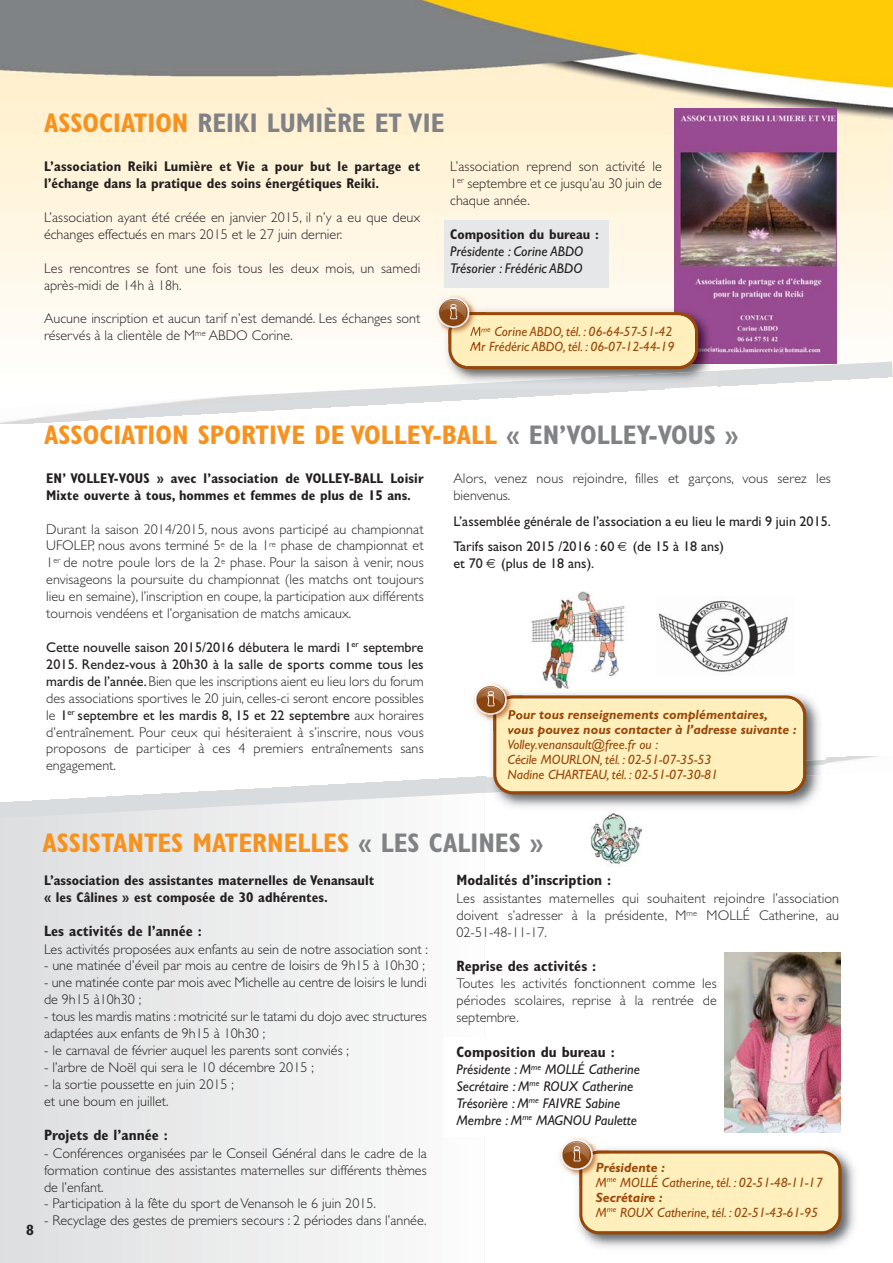
<style>
.page{position:relative;width:893px;height:1263px;background:#fff}
.page>*{position:absolute;margin:0;border:0;box-sizing:border-box;transform-origin:0 0}
.t1{font:700 condensed 27px "Gill Sans";color:#f7921e}
.t2{font:700 condensed 27px "Gill Sans";color:#808285}
.t3{font:700 condensed 15px "Gill Sans";color:#231f20}
.t4{font:300 14.1px/17px "Gill Sans";color:#231f20}
.t5{font:700 condensed 14.1px/17px "Gill Sans";color:#231f20}
.t6{font:italic 14.1px/17px "Gill Sans";color:#231f20}
.t7{font:14.1px/26px "Gill Sans";color:#231f20}
.t8{font:italic 13.5px/15px "Gill Sans";color:#994707}
.t9{font:italic 700 13.5px/15px "Gill Sans";color:#994707}
.s1{color:#f7921e}
.s2{color:#808285}
.s3{font-weight:400}
.s4{font-weight:700}
</style>
<div class="page">
<img style="left:0;top:0;width:893px;height:1133px">
<svg style="left:0;top:820px;width:484px;height:443px"></svg>
<img style="left:0;top:362px;width:893px;height:61px">
<img style="left:0;top:756px;width:893px;height:64px">
<img style="left:487px;top:793px;width:339px;height:20px">
<img style="left:806px;top:689px;width:20px;height:71px">
<img style="left:806px;top:760px;width:20px;height:33px">
<img style="left:656px;top:597px;width:139px;height:79px">
<div style="left:445px;top:1037px;width:221px;height:99px;background:#fff"></div>
<div style="left:445px;top:220px;width:164px;height:68px;background:#e6e7e8"></div>
<img style="left:674px;top:109px;width:162px;height:255px">
<img style="left:442px;top:364px;width:276px;height:7px">
<img style="left:442px;top:371px;width:276px;height:18px">
<img style="left:698px;top:305px;width:20px;height:59px">
<img style="left:531px;top:592px;width:96px;height:93px">
<img style="left:724px;top:953px;width:116px;height:179px">
<img style="left:430px;top:290px;width:56px;height:54px">
<svg style="left:437px;top:298px;width:261px;height:71px;background:#edd6ae"></svg>
<img style="left:468px;top:677px;width:55px;height:54px">
<svg style="left:474px;top:685px;width:332px;height:109px;background:#f4e2b5"></svg>
<img style="left:582px;top:1153px;width:273px;height:95px">
<svg style="left:560px;top:1140px;width:281px;height:94px;background:#f3e0b5"></svg>
<div style="left:581px;top:812px;width:70px;height:55px;background:#fff"></div>
<img style="left:589px;top:813px;width:54px;height:52px">
<svg style="left:618px;top:542px;width:9px;height:9px"></svg>
<svg style="left:486px;top:559px;width:9px;height:9px"></svg>
<h1 class="t2" style="left:44px;top:114px;width:402px"><span class="s1">ASSOCIATION</span> REIKI LUMIÈRE ET VIE</h1>
<p class="t5" style="left:44px;top:159px;width:378px">L’association Reiki Lumière et Vie a pour but le partage et l’échange dans la pratique des soins énergétiques Reiki.</p>
<p class="t4" style="left:44px;top:210px;width:378px">L’association ayant été créée en janvier 2015, il n’y a eu que deux échanges effectués en mars 2015 et le 27 juin dernier.</p>
<p class="t4" style="left:44px;top:261px;width:378px">Les rencontres se font une fois tous les deux mois, un samedi après-midi de 14h à 18h.</p>
<p class="t4" style="left:44px;top:312px;width:378px">Aucune inscription et aucun tarif n’est demandé. Les échanges sont réservés à la clientèle de M<sup>me</sup> ABDO Corine.</p>
<p class="t4" style="left:450px;top:159px;width:213px;text-align:justify">L’association reprend son activité le 1<sup>er</sup> septembre et ce jusqu’au 30 juin de chaque année.</p>
<p class="t5" style="left:450px;top:227px;width:150px">Composition du bureau :</p>
<p class="t6" style="left:450px;top:244px;width:135px">Présidente : Corine ABDO<br>Trésorier : Frédéric ABDO</p>
<p class="t8" style="left:470px;top:325px;width:206px">M<sup>me</sup> Corine ABDO, tél. : 06-64-57-51-42<br>Mr Frédéric ABDO, tél. : 06-07-12-44-19</p>
<h1 class="t1" style="left:44px;top:425px;width:696px">ASSOCIATION SPORTIVE DE VOLLEY-BALL <span class="s2">« EN’VOLLEY-VOUS »</span></h1>
<p class="t5" style="left:46px;top:471px;width:379px">EN’ VOLLEY-VOUS » avec l’association de VOLLEY-BALL Loisir<br>Mixte ouverte à tous, hommes et femmes de plus de 15 ans.</p>
<p class="t4" style="left:46px;top:522px;width:379px;text-align:justify">Durant la saison 2014/2015, nous avons participé au championnat UFOLEP, nous avons terminé 5<sup>e</sup> de la 1<sup>re</sup> phase de championnat et 1<sup>er</sup> de notre poule lors de la 2<sup>e</sup> phase. Pour la saison à venir, nous envisageons la poursuite du championnat (les matchs ont toujours lieu en semaine), l’inscription en coupe, la participation aux différents tournois vendéens et l’organisation de matchs amicaux.</p>
<p class="t4" style="left:46px;top:640px;width:379px;text-align:justify"><span class="s3">Cette nouvelle saison 2015/2016 débutera le mardi 1</span><sup>er</sup> <span class="s3">septembre 2015. Rendez-vous à 20h30 à la salle de sports comme tous les mardis de l’année.</span> Bien que les inscriptions aient eu lieu lors du forum des associations sportives le 20 juin, celles-ci seront encore possibles le <span class="s3">1</span><sup>er</sup> <span class="s3">septembre et les mardis 8, 15 et 22 septembre</span> aux horaires d’entraînement. Pour ceux qui hésiteraient à s’inscrire, nous vous proposons de participer à ces 4 premiers entraînements sans engagement.</p>
<p class="t4" style="left:453px;top:471px;width:379px">Alors, venez nous rejoindre, filles et garçons, vous serez les bienvenus.</p>
<p class="t7" style="left:453px;top:509px;width:379px">L’assemblée générale de l’association a eu lieu le mardi 9 juin 2015.<br>Tarifs saison 2015 /2016 : 60</p>
<p class="t7" style="left:633px;top:535px;width:93px">(de 15 à 18 ans)</p>
<p class="t7" style="left:453px;top:552px;width:31px">et 70</p>
<p class="t7" style="left:501px;top:552px;width:95px">(plus de 18 ans).</p>
<p class="t9" style="left:508px;top:709px;width:290px">Pour tous renseignements complémentaires, vous pouvez nous contacter à l’adresse suivante :</p>
<p class="t8" style="left:508px;top:739px;width:212px">Volley.venansault@free.fr ou :<br>Cécile MOURLON, tél. : 02-51-07-35-53<br>Nadine CHARTEAU, tél. : 02-51-07-30-81</p>
<p class="t3" style="left:26px;top:1225px;width:9px">8</p>
<h1 class="t1" style="left:43px;top:833px;width:503px">ASSISTANTES MATERNELLES <span class="s2">« LES CALINES »</span></h1>
<p class="t5" style="left:44px;top:873px;width:332px">L’association des assistantes maternelles de Venansault « les Câlines » est composée de 30 adhérentes.</p>
<p class="t3" style="left:44px;top:926px;width:159px">Les activités de l’année :</p>
<p class="t4" style="left:44px;top:942px;width:385px">Les activités proposées aux enfants au sein de notre association sont :</p>
<p class="t4" style="left:44px;top:959px;width:383px">- une matinée d’éveil par mois au centre de loisirs de 9h15 à 10h30 ;</p>
<p class="t4" style="left:44px;top:976px;width:384px">- une matinée conte par mois avec Michelle au centre de loisirs le lundi de 9h15 à10h30 ;</p>
<p class="t4" style="left:44px;top:1009px;width:384px">- tous les mardis matins : motricité sur le tatami du dojo avec structures adaptées aux enfants de 9h15 à 10h30 ;</p>
<p class="t4" style="left:44px;top:1043px;width:307px">- le carnaval de février auquel les parents sont conviés ;</p>
<p class="t4" style="left:44px;top:1060px;width:271px">- l’arbre de Noël qui sera le 10 décembre 2015 ;</p>
<p class="t4" style="left:44px;top:1077px;width:191px">- la sortie poussette en juin 2015 ; et une boum en juillet.</p>
<p class="t3" style="left:44px;top:1130px;width:125px">Projets de l’année :</p>
<p class="t4" style="left:44px;top:1146px;width:384px;text-align:justify">- Conférences organisées par le Conseil Général dans le cadre de la formation continue des assistantes maternelles sur différents thèmes de l’enfant.</p>
<p class="t4" style="left:44px;top:1197px;width:333px">- Participation à la fête du sport de Venansoh le 6 juin 2015.</p>
<p class="t4" style="left:44px;top:1214px;width:384px">- Recyclage des gestes de premiers secours : 2 périodes dans l’année.</p>
<p class="t3" style="left:456px;top:875px;width:156px">Modalités d’inscription :</p>
<p class="t4" style="left:456px;top:891px;width:384px;text-align:justify">Les assistantes maternelles qui souhaitent rejoindre l’association doivent s’adresser à la présidente, M<sup>me</sup> MOLLÉ Catherine, au 02-51-48-11-17.</p>
<p class="t3" style="left:456px;top:961px;width:141px">Reprise des activités :</p>
<p class="t4" style="left:456px;top:977px;width:262px;text-align:justify">Toutes les activités fonctionnent comme les périodes scolaires, reprise à la rentrée de septembre.</p>
<p class="t3" style="left:456px;top:1046px;width:160px">Composition du bureau :</p>
<p class="t6" style="left:456px;top:1062px;width:185px">Présidente : M<sup>me</sup> MOLLÉ Catherine<br>Secrétaire : M<sup>me</sup> ROUX Catherine<br>Trésorière : M<sup>me</sup> FAIVRE Sabine<br>Membre : M<sup>me</sup> MAGNOU Paulette</p>
<p class="t8" style="left:596px;top:1161px;width:228px"><span class="s4">Présidente :<br></span>M<sup>me</sup> MOLLÉ Catherine, tél. : 02-51-48-11-17<br><span class="s4">Secrétaire :<br></span>M<sup>me</sup> ROUX Catherine, tél. : 02-51-43-61-95</p>
</div>
